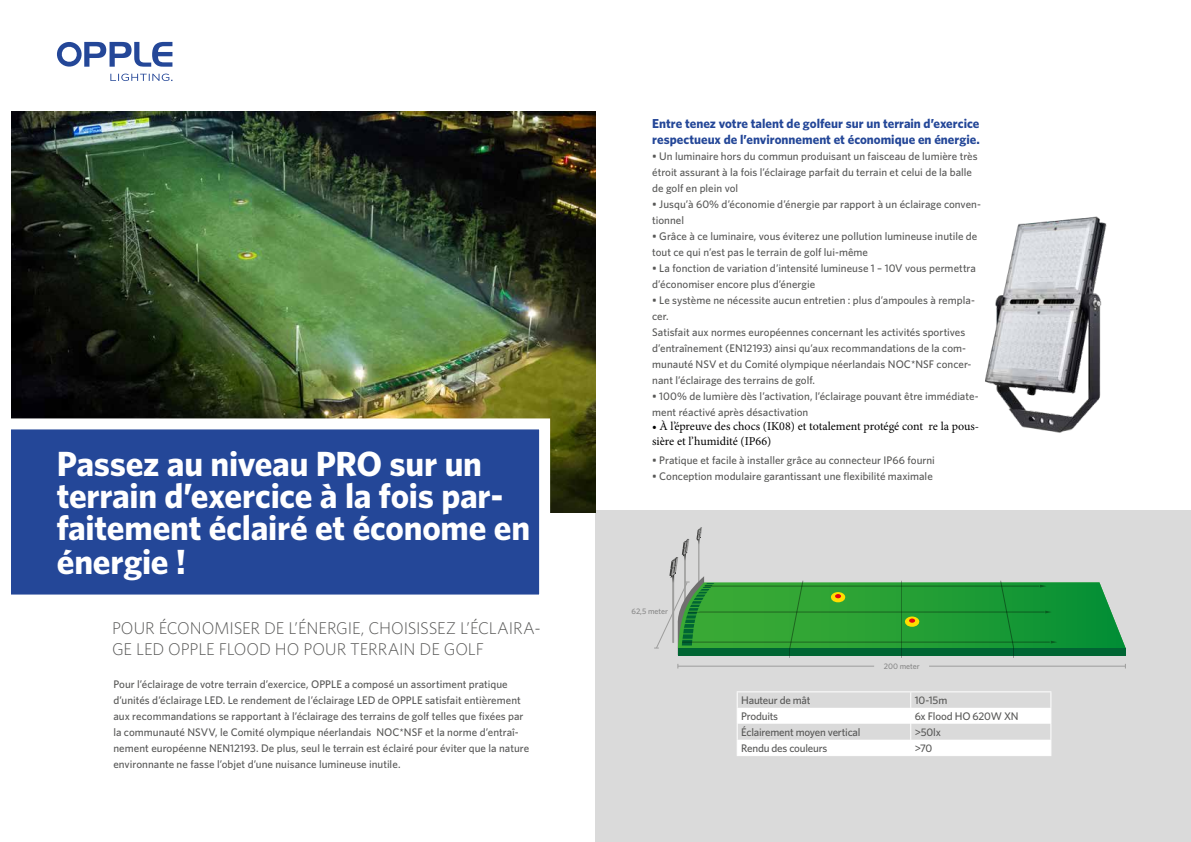
<style>
.page{position:relative;width:1191px;height:842px;background:#fff}
.page>*{position:absolute;margin:0;border:0;box-sizing:border-box;transform-origin:0 0}
.t1{font:700 35px/33px "Whitney";letter-spacing:-.01em;color:#fff}
.t2{font:300 17px/21px "Whitney";letter-spacing:-.01em;color:#575756}
.t3{font:700 13px/16px "Whitney";color:#244798}
.t4{font:12px/14.4px "Minion Pro";color:#000}
.t5{font:500 11px/16px "Whitney";color:#575756}
.t6{font:500 11px "Whitney";letter-spacing:-.02em;color:#575756}
.t7{font:500 11px "Whitney";letter-spacing:-.025em;color:#575756}
.t8{font:500 8px "Whitney";color:#878787}
</style>
<div class="page">
<div style="left:595px;top:511px;width:596px;height:331px;background:#dadada"></div>
<svg style="left:57px;top:42px;width:115px;height:39px"></svg>
<img style="left:11px;top:111px;width:584px;height:401px">
<svg style="left:11px;top:413px;width:544px;height:182px;background:#38579d"></svg>
<hr style="left:678px;top:666px;width:196px;height:1px;background:#9d9d9c">
<hr style="left:929px;top:666px;width:196px;height:1px;background:#9d9d9c">
<svg style="left:654px;top:527px;width:471px;height:131px"></svg>
<hr style="left:736px;top:691px;width:174px;height:1px;background:#fff">
<hr style="left:910px;top:691px;width:141px;height:1px;background:#fff">
<svg style="left:737px;top:692px;width:314px;height:63px"></svg>
<hr style="left:736px;top:755px;width:174px;height:1px;background:#fff">
<hr style="left:910px;top:755px;width:141px;height:1px;background:#fff">
<img style="left:985px;top:216px;width:122px;height:217px">
<h1 class="t1" style="left:57px;top:446px;width:427px">Passez au niveau PRO sur un</h1>
<h1 class="t1" style="left:57px;top:478px;width:475px">terrain d’exercice à la fois par&shy;faitement éclairé et économe en énergie !</h1>
<h2 class="t2" style="left:112px;top:617px;width:430px">POUR ÉCONOMISER DE L’ÉNERGIE, CHOISISSEZ L’ÉCLAIRA-<br>GE LED OPPLE FLOOD HO POUR TERRAIN DE GOLF</h2>
<p class="t5" style="left:113px;top:676px;width:417px">Pour l’éclairage de votre terrain d’exercice, OPPLE a composé un assortiment pratique d’unités d’éclairage LED. Le rendement de l’éclairage LED de OPPLE satisfait entièrement aux recommandations se rapportant à l’éclairage des terrains de golf telles que fixées par la communauté NSVV, le Comité olympique néerlandais NOC*NSF et la norme d’entraî&shy;nement européenne NEN12193. De plus, seul le terrain est éclairé pour éviter que la nature environnante ne fasse l’objet d’une nuisance lumineuse inutile.</p>
<p class="t3" style="left:652px;top:115px;width:329px">Entre tenez votre talent de golfeur sur un terrain d’exercice respectueux de l’environnement et économique en énergie.</p>
<p class="t5" style="left:652px;top:148px;width:327px">• Un luminaire hors du commun produisant un faisceau de lumière très étroit assurant à la fois l’éclairage parfait du terrain et celui de la balle de golf en plein vol</p>
<p class="t5" style="left:652px;top:196px;width:330px">• Jusqu’à 60% d’économie d’énergie par rapport à un éclairage conven&shy;tionnel</p>
<p class="t5" style="left:652px;top:228px;width:327px">• Grâce à ce luminaire, vous éviterez une pollution lumineuse inutile de tout ce qui n’est pas le terrain de golf lui-même</p>
<p class="t5" style="left:652px;top:260px;width:325px">• La fonction de variation d’intensité lumineuse 1 – 10V vous permettra d’économiser encore plus d’énergie</p>
<p class="t5" style="left:652px;top:292px;width:324px">• Le système ne nécessite aucun entretien : plus d’ampoules à rempla&shy;cer.<br>Satisfait aux normes européennes concernant les activités sportives d’entraînement (EN12193) ainsi qu’aux recommandations de la com&shy;munauté NSV et du Comité olympique néerlandais NOC*NSF concer&shy;nant l’éclairage des terrains de golf.</p>
<p class="t5" style="left:652px;top:388px;width:328px">• 100% de lumière dès l’activation, l’éclairage pouvant être immédiate&shy;ment réactivé après désactivation</p>
<p class="t4" style="left:652px;top:419px;width:328px">• À l’épreuve des chocs (IK08) et totalement protégé cont re la pous&shy;sière et l’humidité (IP66)</p>
<p class="t5" style="left:652px;top:452px;width:284px">• Pratique et facile à installer grâce au connecteur IP66 fourni</p>
<p class="t5" style="left:652px;top:468px;width:282px">• Conception modulaire garantissant une flexibilité maximale</p>
<p class="t8" style="left:631px;top:607px;width:38px">62,5 meter</p>
<p class="t8" style="left:883px;top:661px;width:38px">200 meter</p>
<p class="t6" style="left:741px;top:693px;width:71px">Hauteur de mât</p>
<p class="t5" style="left:914px;top:692px;width:34px">10-15m</p>
<p class="t6" style="left:741px;top:709px;width:38px">Produits</p>
<p class="t5" style="left:914px;top:708px;width:105px">6x Flood HO 620W XN</p>
<p class="t7" style="left:741px;top:725px;width:121px">Éclairement moyen vertical</p>
<p class="t5" style="left:914px;top:723px;width:28px">&gt;50lx</p>
<p class="t6" style="left:741px;top:741px;width:88px">Rendu des couleurs</p>
<p class="t5" style="left:914px;top:739px;width:19px">&gt;70</p>
</div>
